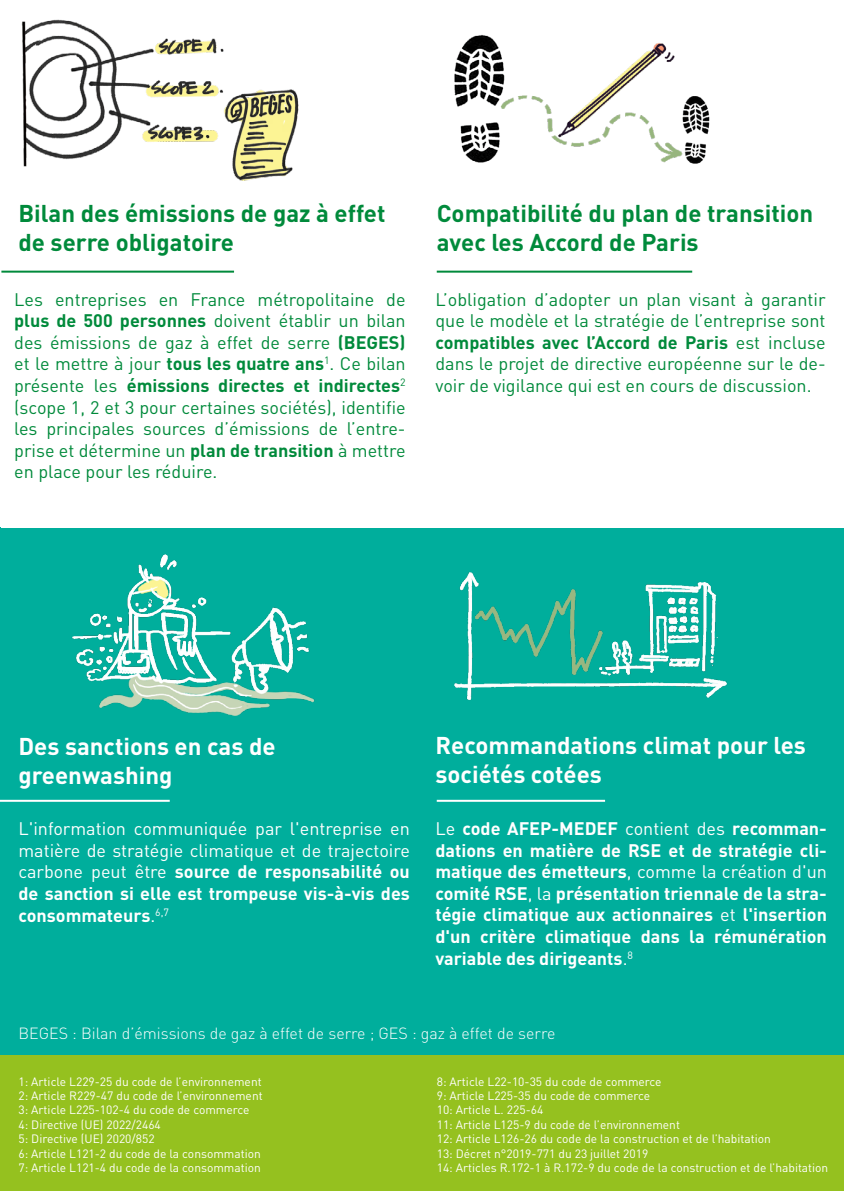
<style>
.page{position:relative;width:844px;height:1191px;background:#fff}
.page>*{position:absolute;margin:0;border:0;box-sizing:border-box;transform-origin:0 0}
.t1{font:700 24px/28.8px "DIN Pro";color:#008a3b}
.t2{font:700 24px/28.8px "DIN Pro";color:#fff}
.t3{font:18px/21.6px "DIN Pro";color:#008a3b;text-align:justify}
.t4{font:700 18px/21.6px "DIN Pro";color:#fff;text-align:justify}
.t5{font:18px/21.6px "DIN Pro";color:#fff;text-align:justify}
.t6{font:300 16px "DIN Pro";color:#fff}
.t7{font:12px/14.4px "DIN Pro";color:#fff}
.s1{font-weight:700}
.s2{font-weight:400}
</style>
<div class="page">
<div style="left:0;top:527px;width:843px;height:528px;background:#00ae9c"></div>
<div style="left:0;top:1055px;width:843px;height:136px;background:#95c11f"></div>
<hr style="left:0;top:800px;width:170px;height:2px;background:#fff">
<hr style="left:436px;top:800px;width:169px;height:2px;background:#fff">
<hr style="left:1px;top:271px;width:233px;height:2px;background:#008a3b">
<hr style="left:436px;top:271px;width:256px;height:2px;background:#008a3b">
<img style="left:21px;top:19px;width:278px;height:162px">
<img style="left:72px;top:554px;width:243px;height:161px">
<img style="left:454px;top:572px;width:274px;height:128px">
<img style="left:454px;top:35px;width:256px;height:129px">
<h1 class="t1" style="left:18px;top:198px;width:368px">Bilan des émissions de gaz à effet de serre obligatoire</h1>
<h1 class="t1" style="left:436px;top:198px;width:378px">Compatibilité du plan de transition avec les Accord de Paris</h1>
<p class="t3" style="left:14px;top:287px;width:393px">Les entreprises en France métropolitaine de <span class="s1">plus de 500 personnes</span> doivent établir un bilan des émissions de gaz à effet de serre <span class="s1">(BEGES) </span>et le mettre à jour <span class="s1">tous les quatre ans</span><sup>1</sup>. Ce bilan présente les <span class="s1">émissions directes et indirectes</span><sup>2 </sup>(scope 1, 2 et 3 pour certaines sociétés), identifie les principales sources d’émissions de l’entre&shy;prise et détermine un <span class="s1">plan de transition</span> à mettre en place pour les réduire.</p>
<p class="t3" style="left:435px;top:287px;width:391px">L’obligation d’adopter un plan visant à garantir que le modèle et la stratégie de l’entreprise sont <span class="s1">compatibles avec l’Accord de Paris</span> est incluse dans le projet de directive européenne sur le de&shy;voir de vigilance qui est en cours de discussion.</p>
<h1 class="t2" style="left:18px;top:730px;width:259px">Des sanctions en cas de greenwashing</h1>
<h1 class="t2" style="left:435px;top:730px;width:372px">Recommandations climat pour les sociétés cotées</h1>
<p class="t5" style="left:18px;top:817px;width:393px">L'information communiquée par l'entreprise en matière de stratégie climatique et de trajectoire carbone peut être <span class="s1">source de responsabilité ou de sanction si elle est trompeuse vis-à-vis des consommateurs</span>.<sup>6,7</sup></p>
<p class="t4" style="left:435px;top:817px;width:393px"><span class="s2">Le</span> code AFEP-MEDEF <span class="s2">contient des</span> recomman&shy;dations en matière de RSE et de stratégie cli&shy;matique des émetteurs<span class="s2">, comme la création d'un </span>comité RSE<span class="s2">, la</span> présentation triennale de la stra&shy;tégie climatique aux actionnaires <span class="s2">et</span> l'insertion d'un critère climatique dans la rémunération variable des dirigeants<span class="s2">.</span><sup>8</sup></p>
<p class="t6" style="left:18px;top:1022px;width:538px">BEGES : Bilan d’émissions de gaz à effet de serre ; GES : gaz à effet de serre</p>
<p class="t7" style="left:18px;top:1073px;width:246px">1: Article L229-25 du code de l’environnement 2: Article R229-47 du code de l’environnement 3: Article L225-102-4 du code de commerce<br>4: Directive (UE) 2022/2464<br>5: Directive (UE) 2020/852<br>6: Article L121-2 du code de la consommation 7: Article L121-4 du code de la consommation</p>
<p class="t7" style="left:436px;top:1073px;width:393px">8: Article L22-10-35 du code de commerce<br>9: Article L225-35 du code de commerce<br>10: Article L. 225-64<br>11: Article L125-9 du code de l’environnement<br>12: Article L126-26 du code de la construction et de l’habitation<br>13: Décret n°2019-771 du 23 juillet 2019<br>14: Articles R.172-1 à R.172-9 du code de la construction et de l’habitation</p>
</div>
